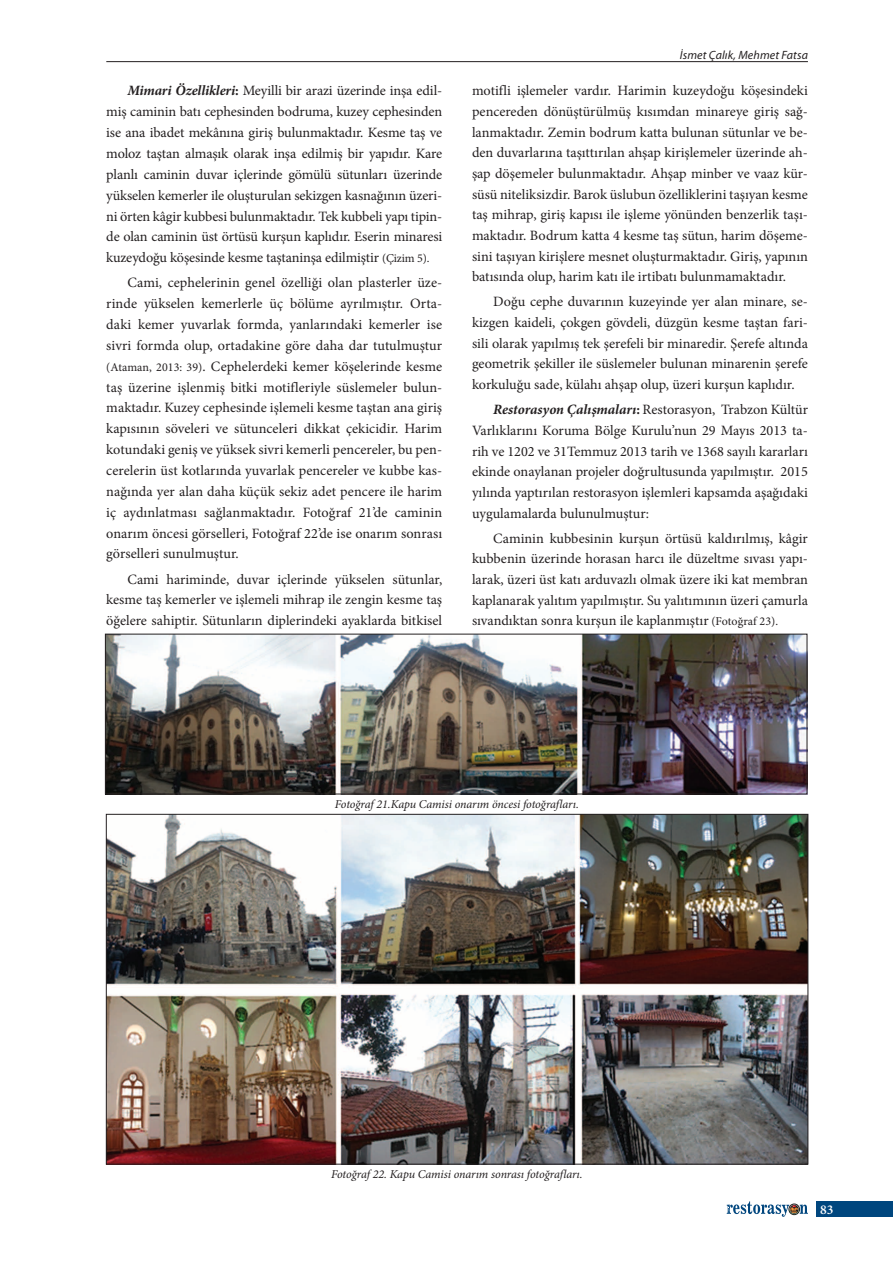
<style>
.page{position:relative;width:893px;height:1263px;background:#fff}
.page>*{position:absolute;margin:0;border:0;box-sizing:border-box;transform-origin:0 0}
.METİN_TEMEL{font:14.25px/20.9px "Minion Pro";color:#231f20;text-align:justify}
.t1{font:600 13.5px "Minion Pro";color:#fff}
.ResimAlti{font:italic 12px "Minion Pro";letter-spacing:-.01em;color:#231f20}
.t2{font:italic 12px "Myriad Pro";letter-spacing:.01em;color:#231f20}
.s1{font-weight:700;font-style:italic}
.s2{font-weight:700}
.s3{font-size:12px}
</style>
<div class="page">
<div style="left:816px;top:1201px;width:77px;height:16px;background:#00467e"></div>
<svg style="left:727px;top:1201px;width:81px;height:16px"></svg>
<hr style="left:106px;top:61px;width:702px;height:1px;background:#231f20">
<img style="left:108px;top:816px;width:698px;height:346px">
<img style="left:107px;top:636px;width:698px;height:156px">
<div style="left:105px;top:634px;width:702px;height:160px;border:1px solid #231f20"></div>
<p class="METİN_TEMEL" style="left:106px;top:80px;width:337px;text-indent:21px"><span class="s1">Mimari Özellikleri</span><span class="s2">:</span> Meyilli bir arazi üzerinde inşa edil&shy;miş caminin batı cephesinden bodruma, kuzey cephesinden ise ana ibadet mekânına giriş bulunmaktadır. Kesme taş ve moloz taştan almaşık olarak inşa edilmiş bir yapıdır. Kare planlı caminin duvar içlerinde gömülü sütunları üzerinde yükselen kemerler ile oluşturulan sekizgen kasnağının üzeri&shy;ni örten kâgir kubbesi bulunmaktadır. Tek kubbeli yapı tipin&shy;de olan caminin üst örtüsü kurşun kaplıdır. Eserin minaresi kuzeydoğu köşesinde kesme taştaninşa edilmiştir <span class="s3">(Çizim 5).</span></p>
<p class="METİN_TEMEL" style="left:106px;top:272px;width:337px;text-indent:21px">Cami, cephelerinin genel özelliği olan plasterler üze&shy;rinde yükselen kemerlerle üç bölüme ayrılmıştır. Orta&shy;daki kemer yuvarlak formda, yanlarındaki kemerler ise sivri formda olup, ortadakine göre daha dar tutulmuştur <span class="s3">(Ataman, 2013: 39)</span>. Cephelerdeki kemer köşelerinde kesme taş üzerine işlenmiş bitki motifleriyle süslemeler bulun&shy;maktadır. Kuzey cephesinde işlemeli kesme taştan ana giriş kapısının söveleri ve sütunceleri dikkat çekicidir. Harim kotundaki geniş ve yüksek sivri kemerli pencereler, bu pen&shy;cerelerin üst kotlarında yuvarlak pencereler ve kubbe kas&shy;nağında yer alan daha küçük sekiz adet pencere ile harim iç aydınlatması sağlanmaktadır. Fotoğraf 21’de caminin onarım öncesi görselleri, Fotoğraf 22’de ise onarım sonrası görselleri sunulmuştur.</p>
<p class="METİN_TEMEL" style="left:106px;top:569px;width:337px;text-indent:21px">Cami hariminde, duvar içlerinde yükselen sütunlar, kesme taş kemerler ve işlemeli mihrap ile zengin kesme taş öğelere sahiptir. Sütunların diplerindeki ayaklarda bitkisel</p>
<p class="t2" style="left:680px;top:48px;width:130px">İsmet Çalık, Mehmet Fatsa</p>
<p class="METİN_TEMEL" style="left:472px;top:81px;width:337px">motifli işlemeler vardır. Harimin kuzeydoğu köşesindeki pencereden dönüştürülmüş kısımdan minareye giriş sağ&shy;lanmaktadır. Zemin bodrum katta bulunan sütunlar ve be&shy;den duvarlarına taşıttırılan ahşap kirişlemeler üzerinde ah&shy;şap döşemeler bulunmaktadır. Ahşap minber ve vaaz kür&shy;süsü niteliksizdir. Barok üslubun özelliklerini taşıyan kesme taş mihrap, giriş kapısı ile işleme yönünden benzerlik taşı&shy;maktadır. Bodrum katta 4 kesme taş sütun, harim döşeme&shy;sini taşıyan kirişlere mesnet oluşturmaktadır. Giriş, yapının batısında olup, harim katı ile irtibatı bulunmamaktadır.</p>
<p class="METİN_TEMEL" style="left:472px;top:292px;width:337px;text-indent:21px">Doğu cephe duvarının kuzeyinde yer alan minare, se&shy;kizgen kaideli, çokgen gövdeli, düzgün kesme taştan fari&shy;sili olarak yapılmış tek şerefeli bir minaredir. Şerefe altında geometrik şekiller ile süslemeler bulunan minarenin şerefe korkuluğu sade, külahı ahşap olup, üzeri kurşun kaplıdır.</p>
<p class="METİN_TEMEL" style="left:472px;top:399px;width:337px;text-indent:21px"><span class="s1">Restorasyon Çalışmaları</span><span class="s2">:</span> Restorasyon, Trabzon Kültür Varlıklarını Koruma Bölge Kurulu’nun 29 Mayıs 2013 ta&shy;rih ve 1202 ve 31Temmuz 2013 tarih ve 1368 sayılı kararları ekinde onaylanan projeler doğrultusunda yapılmıştır. 2015 yılında yaptırılan restorasyon işlemleri kapsamda aşağıdaki uygulamalarda bulunulmuştur:</p>
<p class="METİN_TEMEL" style="left:472px;top:528px;width:337px;text-indent:21px">Caminin kubbesinin kurşun örtüsü kaldırılmış, kâgir kubbenin üzerinde horasan harcı ile düzeltme sıvası yapı&shy;larak, üzeri üst katı arduvazlı olmak üzere iki kat membran kaplanarak yalıtım yapılmıştır. Su yalıtımının üzeri çamurla sıvandıktan sonra kurşun ile kaplanmıştır <span class="s3">(Fotoğraf 23).</span></p>
<p class="ResimAlti" style="left:335px;top:796px;width:245px">Fotoğraf 21.Kapu Camisi onarım öncesi fotoğrafları.</p>
<p class="ResimAlti" style="left:331px;top:1166px;width:253px">Fotoğraf 22. Kapu Camisi onarım sonrası fotoğrafları.</p>
<p class="t1" style="left:820px;top:1200px;width:15px">83</p>
</div>
